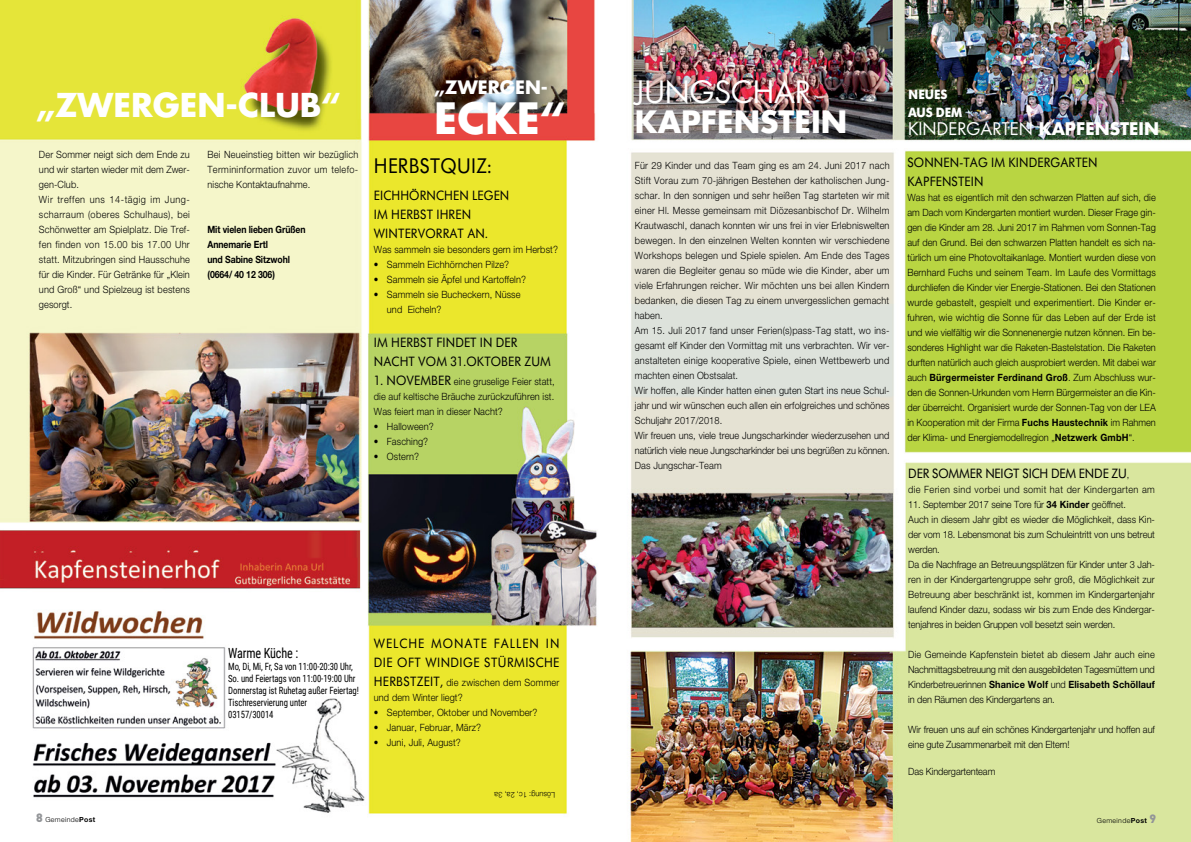
<style>
.page{position:relative;width:1191px;height:842px;background:#fff}
.page>*{position:absolute;margin:0;border:0;box-sizing:border-box;transform-origin:0 0}
.t1{font:700 42px "Futura";color:#fff}
.t2{font:700 32px "Futura";color:#fff}
.t3{font:700 30px "Futura";color:#fff}
.t4{font:30px "Futura";color:#fff}
.t5{font:22px "Futura SB";letter-spacing:.015em;color:#000;scale:.92 1}
.t6{font:700 18px "Futura";color:#fff}
.t7{font:17px "Futura";color:#fff}
.t8{font:14px/19px "Futura SB";letter-spacing:.01em;color:#000;scale:.92 1}
.t9{font:14px/19px "Futura SB";letter-spacing:.035em;color:#000;scale:.92 1}
.t10{font:14px "Futura SB";letter-spacing:-.01em;color:#000;scale:.92 1}
.t11{font:700 14px/18px "Futura SB";color:#fff;scale:.92 1}
.t12{font:14px "Roboto Condensed";letter-spacing:-.01em;color:#000;scale:.87 1}
.t13{font:300 10px/15px "Helvetica Neue";letter-spacing:.01em;color:#000;scale:.92 1}
.t14{font:10px/12px "Roboto Condensed";letter-spacing:-.01em;color:#000;scale:.87 1}
.t15{font:700 10px/15px "Helvetica Neue";letter-spacing:-.01em;color:#000;scale:.87 1}
.t16{font:300 10px "Helvetica Neue";letter-spacing:.04em;color:#000;scale:.92 1}
.t17{font:300 10px "Helvetica Neue";letter-spacing:-.01em;color:#000;scale:.92 1}
.t18{font:300 8px "Helvetica Neue";letter-spacing:.01em;color:#000;scale:.92 1}
.t19{font:300 7px "Helvetica Neue";letter-spacing:.05em;color:#000}
.s1{font-family:"Futura SB";font-weight:400;font-size:14px}
.s2{font-weight:700}
.s3{font-family:"Helvetica Neue";font-weight:300;font-size:10px}
.s4{font-family:"DIN";font-weight:900;font-size:12px;color:#939598}
</style>
<div class="page">
<img style="left:0;top:0;width:1191px;height:842px">
<h2 class="t2" style="left:36px;top:84px;width:224px">„ZWERGEN -CLUB</h2>
<h2 class="t2" style="left:322px;top:84px;width:22px">“</h2>
<p class="t13" style="left:39px;top:147px;width:166px">Der Sommer neigt sich dem Ende zu und wir starten wieder mit dem Zwer&shy;gen-Club.<br>Wir treffen uns 14-tägig im Jung&shy;scharraum (oberes Schulhaus), bei<br>Schönwetter am Spielplatz. Die Tref&shy;fen finden von 15.00 bis 17.00 Uhr statt. Mitzubringen sind Hausschuhe für die Kinder. Für Getränke für „Klein und Groß“ und Spielzeug ist bestens gesorgt.</p>
<p class="t13" style="left:207px;top:147px;width:165px;text-align:justify">Bei Neueinstieg bitten wir bezüglich Termininformation zuvor um telefo&shy;nische Kontaktaufnahme.</p>
<p class="t15" style="left:207px;top:222px;width:114px">Mit vielen lieben Grüßen<br>Annemarie Ertl<br>und Sabine Sitzwohl (0664/ 40 12 306)</p>
<h3 class="t6" style="left:434px;top:75px;width:115px">„ZWERGEN -</h3>
<h1 class="t1" style="left:434px;top:90px;width:134px">EC KE“</h1>
<h3 class="t5" style="left:374px;top:154px;width:129px">H ERBSTQUIZ:</h3>
<h3 class="t8" style="left:374px;top:186px;width:149px">EICHHÖRNCHEN LEGEN<br>IM H ERBST IHREN<br>WINTERVORRAT AN.</h3>
<p class="t13" style="left:374px;top:242px;width:201px">Was sammeln sie besonders gern im Herbst?</p>
<p class="t13" style="left:374px;top:257px;width:148px">• Sammeln Eichhörnchen Pilze?</p>
<p class="t13" style="left:374px;top:272px;width:167px">• Sammeln sie Äpfel und Kartoffeln?</p>
<p class="t13" style="left:387px;top:287px;width:147px;text-indent:-13px">• Sammeln sie Bucheckern, Nüsse und Eicheln?</p>
<h3 class="t8" style="left:374px;top:333px;width:194px">IM H ERBST FINDET IN DER<br>NACHT VOM 31.OKTOBER ZUM</h3>
<p class="t13" style="left:374px;top:374px;width:198px;text-align:justify"><span class="s1">1. N OVEMBER</span> eine gruselige Feier statt, die auf keltische Bräuche zurückzuführen ist.<br>Was feiert man in dieser Nacht?</p>
<p class="t13" style="left:374px;top:419px;width:67px">• Halloween?</p>
<p class="t13" style="left:374px;top:434px;width:61px">• Fasching?</p>
<p class="t13" style="left:374px;top:449px;width:50px">• Ostern?</p>
<h3 class="t12" style="left:228px;top:643px;width:82px">Warme Küche :</h3>
<p class="t14" style="left:228px;top:660px;width:152px">Mo, Di, Mi, Fr, Sa von 11:00-20:30 Uhr,<br>So. und Feiertags von 11:00-19:00 Uhr<br>Donnerstag ist Ruhetag außer Feiertag!<br>Tischreservierung unter<br>03157/30014</p>
<h3 class="t9" style="left:374px;top:634px;width:203px">WELCHE MONATE FALLEN IN<br>DIE OFT WINDIGE STÜRMISCHE</h3>
<p class="t13" style="left:374px;top:675px;width:203px"><span class="s1">H ERBSTZEIT,</span> die zwischen dem Sommer und dem Winter liegt?</p>
<p class="t13" style="left:374px;top:705px;width:179px">• September, Oktober und November?</p>
<p class="t13" style="left:374px;top:720px;width:118px">• Januar, Februar, März?</p>
<p class="t13" style="left:374px;top:735px;width:96px">• Juni, Juli, August?</p>
<p class="t18" style="left:555px;top:799px;width:68px;rotate:-180deg">Lösung: 1c, 2a, 3a</p>
<h3 class="t4" style="left:635px;top:73px;width:178px">JUNGSCHAR</h3>
<h3 class="t3" style="left:635px;top:102px;width:214px">KAPFENSTEIN</h3>
<p class="t13" style="left:635px;top:157px;width:278px">Für 29 Kinder und das Team ging es am 24. Juni 2017 nach Stift Vorau zum 70-jährigen Bestehen der katholischen Jung&shy;schar. In den sonnigen und sehr heißen Tag starteten wir mit einer Hl. Messe gemeinsam mit Diözesanbischof Dr. Wilhelm Krautwaschl, danach konnten wir uns frei in vier Erlebniswelten bewegen. In den einzelnen Welten konnten wir verschiedene Workshops belegen und Spiele spielen. Am Ende des Tages waren die Begleiter genau so müde wie die Kinder, aber um viele Erfahrungen reicher. Wir möchten uns bei allen Kindern bedanken, die diesen Tag zu einem unvergesslichen gemacht haben.<br>Am 15. Juli 2017 fand unser Ferien(s)pass-Tag statt, wo ins&shy;gesamt elf Kinder den Vormittag mit uns verbrachten. Wir ver&shy;anstalteten einige kooperative Spiele, einen Wettbewerb und machten einen Obstsalat.<br>Wir hoffen, alle Kinder hatten einen guten Start ins neue Schul&shy;jahr und wir wünschen euch allen ein erfolgreiches und schönes Schuljahr 2017/2018.<br>Wir freuen uns, viele treue Jungscharkinder wiederzusehen und natürlich viele neue Jungscharkinder bei uns begrüßen zu können.<br>Das Jungschar-Team</p>
<h3 class="t11" style="left:908px;top:85px;width:60px">NEUES<br>AUS DEM</h3>
<h3 class="t7" style="left:908px;top:118px;width:156px">KIN DERGARTEN <span class="s2">KAPFENSTEIN</span></h3>
<h3 class="t8" style="left:907px;top:153px;width:208px">SONNEN-TAG IM KINDERGARTEN<br>KAPFENSTEIN</h3>
<p class="t13" style="left:907px;top:190px;width:272px;text-align:justify">Was hat es eigentlich mit den schwarzen Platten auf sich, die am Dach vom Kindergarten montiert wurden. Dieser Frage gin&shy;gen die Kinder am 28. Juni 2017 im Rahmen vom Sonnen-Tag auf den Grund. Bei den schwarzen Platten handelt es sich na&shy;türlich um eine Photovoltaikanlage. Montiert wurden diese von Bernhard Fuchs und seinem Team. Im Laufe des Vormittags durchliefen die Kinder vier Energie-Stationen. Bei den Stationen wurde gebastelt, gespielt und experimentiert. Die Kinder er&shy;fuhren, wie wichtig die Sonne für das Leben auf der Erde ist und wie vielfältig wir die Sonnenenergie nutzen können. Ein be&shy;sonderes Highlight war die Raketen-Bastelstation. Die Raketen durften natürlich auch gleich ausprobiert werden. Mit dabei war auch <span class="s2">Bürgermeister Ferdinand Groß</span>. Zum Abschluss wur&shy;den die Sonnen-Urkunden vom Herrn Bürgermeister an die Kin&shy;der überreicht. Organisiert wurde der Sonnen-Tag von der LEA in Kooperation mit der Firma <span class="s2">Fuchs Haustechnik</span> im Rahmen der Klima- und Energiemodellregion „<span class="s2">Netzwerk GmbH</span>“.</p>
<h3 class="t10" style="left:908px;top:466px;width:242px">DER SOMMER NEIGT SICH DEM ENDE ZU<span class="s3">,</span></h3>
<p class="t16" style="left:908px;top:484px;width:269px">die Ferien sind vorbei und somit hat der Kindergarten am</p>
<p class="t13" style="left:908px;top:497px;width:270px">11. September 2017 seine Tore für <span class="s2">34 Kinder</span> geöffnet.<br>Auch in diesem Jahr gibt es wieder die Möglichkeit, dass Kin&shy;der vom 18. Lebensmonat bis zum Schuleintritt von uns betreut werden.<br>Da die Nachfrage an Betreuungsplätzen für Kinder unter 3 Jah&shy;ren in der Kindergartengruppe sehr groß, die Möglichkeit zur Betreuung aber beschränkt ist, kommen im Kindergartenjahr laufend Kinder dazu, sodass wir bis zum Ende des Kindergar&shy;tenjahres in beiden Gruppen voll besetzt sein werden.</p>
<p class="t13" style="left:908px;top:647px;width:270px;text-align:justify">Die Gemeinde Kapfenstein bietet ab diesem Jahr auch eine Nachmittagsbetreuung mit den ausgebildeten Tagesmüttern und Kinderbetreuerinnen <span class="s2">Shanice Wolf</span> und <span class="s2">Elisabeth Schöllauf </span>in den Räumen des Kindergartens an.</p>
<p class="t13" style="left:908px;top:722px;width:270px">Wir freuen uns auf ein schönes Kindergartenjahr und hoffen auf eine gute Zusammenarbeit mit den Eltern!</p>
<p class="t17" style="left:908px;top:766px;width:96px">Das Kindergartenteam</p>
<p class="t19" style="left:36px;top:816px;width:61px"><span class="s4">8</span> Gemeinde<span class="s2">Post</span></p>
<p class="t19" style="left:1097px;top:816px;width:61px">Gemeinde<span class="s2">Post</span> <span class="s4">9</span></p>
</div>
